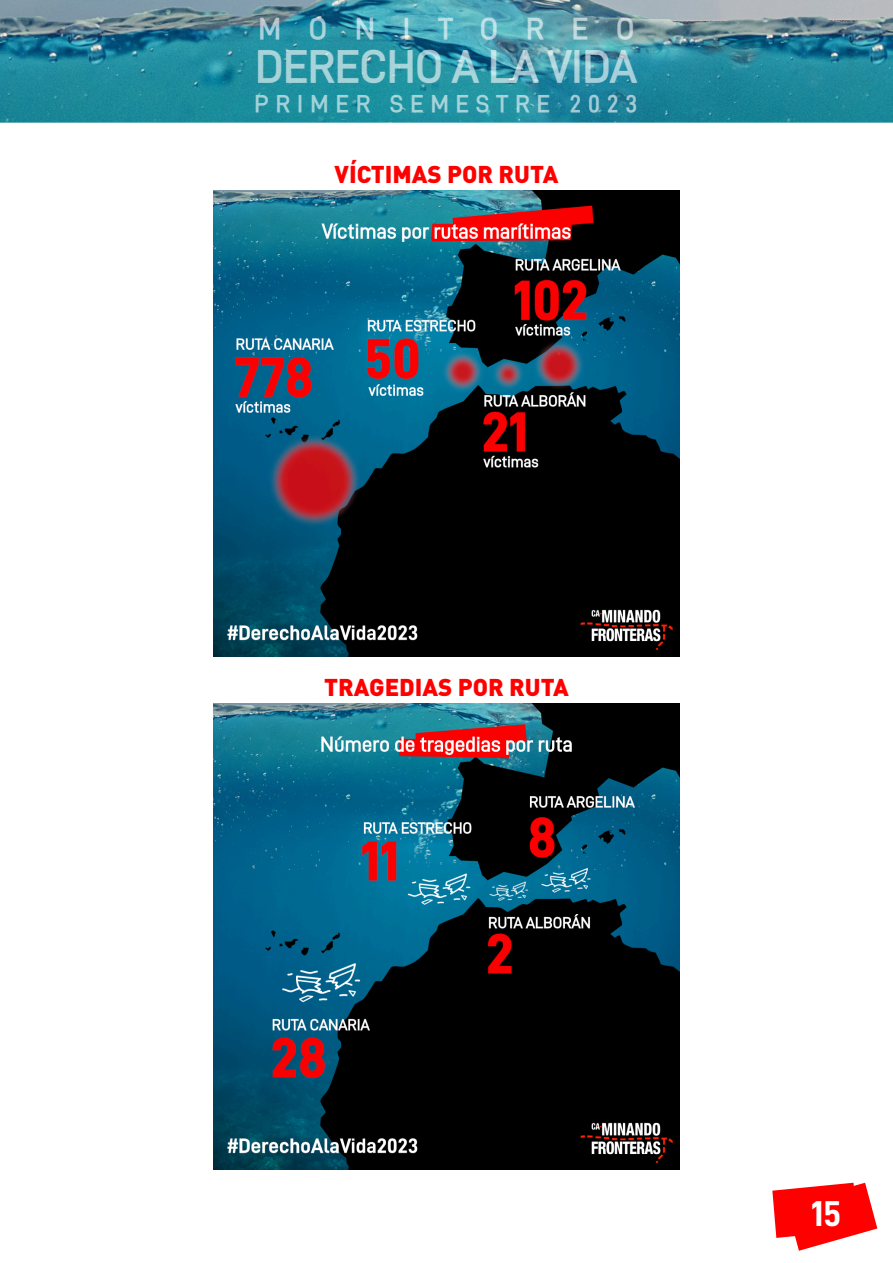
<style>
.page{position:relative;width:893px;height:1263px;background:#fff}
.page>*{position:absolute;margin:0;border:0;box-sizing:border-box;transform-origin:0 0}
.t1{font:700 45px "D DIN PRO Semi";color:rgb(255 255 255/.6)}
.t2{font:36px "D DIN PRO Bold";color:#fff}
.t3{font:700 30px "D DIN PRO Semi";letter-spacing:.93em;color:rgb(255 255 255/.6)}
.t4{font:900 24px "DIN Pro";color:#f00}
.t5{font:700 24px "D DIN PRO Semi";letter-spacing:.3em;color:rgb(255 255 255/.6)}
</style>
<div class="page">
<svg style="left:772px;top:1183px;width:105px;height:68px"></svg>
<img style="left:0;top:0;width:893px;height:123px">
<img style="left:213px;top:190px;width:467px;height:466px">
<img style="left:213px;top:703px;width:467px;height:466px">
<p class="t3" style="left:258px;top:14px;width:377px">MONITOREO</p>
<h1 class="t1" style="left:256px;top:45px;width:383px">DERECHO A LA VIDA</h1>
<p class="t5" style="left:255px;top:92px;width:384px">PRIMER SEMESTRE 2023</p>
<p class="t4" style="left:335px;top:164px;width:225px">VÍCTIMAS POR RUTA</p>
<p class="t4" style="left:324px;top:677px;width:246px">TRAGEDIAS POR RUTA</p>
<h2 class="t2" style="left:811px;top:1196px;width:32px">15</h2>
</div>
